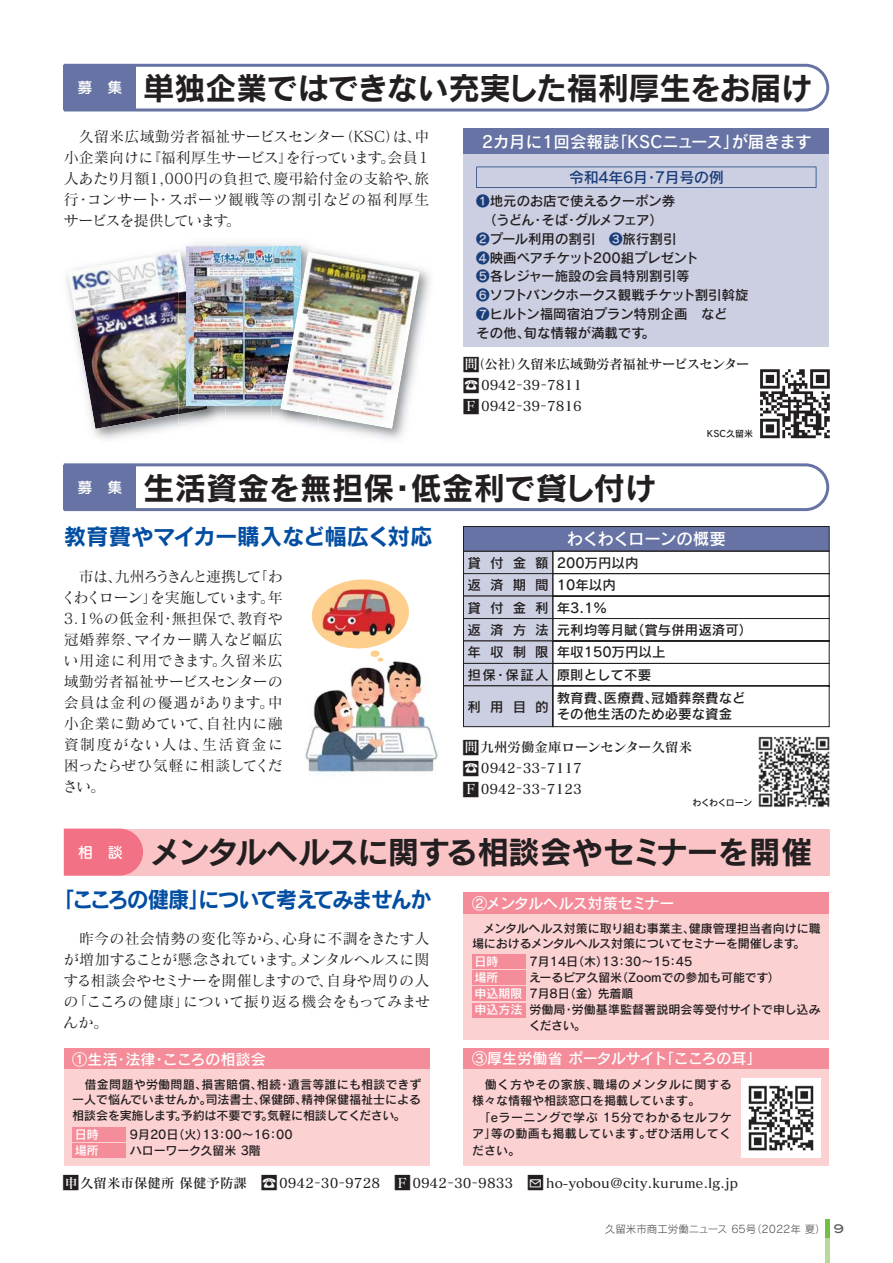
<style>
.page{position:relative;width:893px;height:1263px;background:#fff}
.page>*{position:absolute;margin:0;border:0;box-sizing:border-box;transform-origin:0 0}
.t1{font:31.5px "Rodin Pro B 90 pv RKSJ H";letter-spacing:-.015em;color:#231f20}
.t2{font:22.5px "Rodin Pro B 90 pv RKSJ H";letter-spacing:-.1em;color:#034ea2;scale:.95 1}
.t3{font:22.5px "Rodin Pro B 90 pv RKSJ H";letter-spacing:-.015em;color:#034ea2}
.t4{font:16.5px "Rodin Pro DB 90 pv RKSJ H";color:#fff}
.t5{font:16.5px "Rodin Pro DB 90 pv RKSJ H";letter-spacing:-.03em;color:#fff}
.t6{font:15px/21px "Matisse Pro M 90 pv RKSJ H";color:#231f20;text-align:justify}
.t7{font:15px "Rodin Pro DB 90 pv RKSJ H";color:#fff}
.t8{font:15px "Rodin Pro DB 90 pv RKSJ H";letter-spacing:-.02em;color:#fff}
.t9{font:15px "Rodin Pro DB 90 pv RKSJ H";letter-spacing:-.025em;color:#193d79}
.t10{font:15px "Seurat Pro DB 90 pv RKSJ H";color:#fff}
.t11{font:13.5px/22.5px "Rodin Pro DB 90 pv RKSJ H";color:#231f20}
.t12{font:13.5px "Matisse Pro DB 90 pv RKSJ H";color:#231f20}
.t13{font:13.5px "Matisse Pro DB 90 pv RKSJ H";letter-spacing:-.025em;color:#231f20}
.t14{font:13.5px "Rodin Pro DB 90 pv RKSJ H";letter-spacing:-.025em;color:#231f20}
.t15{font:13.5px "Rodin Pro DB 90 pv RKSJ H";letter-spacing:-.085em;color:#231f20}
.t16{font:12px/16px "Rodin Pro DB 90 pv RKSJ H";color:#231f20}
.t17{font:12px "Rodin Pro DB 90 pv RKSJ H";letter-spacing:.03em;color:#231f20}
.t18{font:12px "Rodin Pro DB 90 pv RKSJ H";letter-spacing:.055em;color:#231f20}
.t19{font:12px "Rodin Pro DB 90 pv RKSJ H";letter-spacing:.035em;color:#231f20}
.t20{font:12px/16.2px "Rodin Pro DB 90 pv RKSJ H";color:#fff}
.t21{font:10.5px "Rodin Pro M 90 pv RKSJ H";color:#58595b}
.t22{font:9px "Rodin Pro DB 90 pv RKSJ H";letter-spacing:-.05em;color:#231f20}
.t23{font:9px "Rodin Pro DB 90 pv RKSJ H";color:#231f20}
.s1{color:#193d79}
.s2{font-size:17.55px}
.s3{color:#fff}
.s4{font-family:"Blair Md ITCTT Medium";font-size:12px}
</style>
<div class="page">
<div style="left:463px;top:154px;width:366px;height:193px;background:#cccfe2"></div>
<img style="left:305px;top:659px;width:133px;height:114px">
<div style="left:370px;top:650px;width:10px;height:7px;background:#fecf8c;border-radius:50%"></div>
<svg style="left:378px;top:657px;width:5px;height:5px"></svg>
<svg style="left:311px;top:579px;width:98px;height:70px"></svg>
<img style="left:322px;top:589px;width:73px;height:46px">
<img style="left:68px;top:252px;width:110px;height:177px">
<img style="left:225px;top:243px;width:47px;height:176px">
<img style="left:178px;top:243px;width:47px;height:181px">
<img style="left:178px;top:252px;width:30px;height:162px">
<img style="left:187px;top:246px;width:85px;height:160px">
<svg style="left:64px;top:64px;width:765px;height:47px"></svg>
<div style="left:64px;top:65px;width:72px;height:45px;background:#6673a4"></div>
<svg style="left:64px;top:463px;width:765px;height:48px"></svg>
<div style="left:64px;top:465px;width:72px;height:44px;background:#6673a4"></div>
<div style="left:463px;top:128px;width:366px;height:26px;background:#6673a4"></div>
<div style="left:463px;top:526px;width:366px;height:25px;background:#6673a4"></div>
<div style="left:463px;top:526px;width:366px;height:25px;border:1px solid #231f20"></div>
<svg style="left:463px;top:551px;width:367px;height:176px"></svg>
<svg style="left:476px;top:167px;width:340px;height:21px"></svg>
<img style="left:758px;top:736px;width:72px;height:72px">
<div style="left:64px;top:1048px;width:365px;height:21px;background:#f48d99"></div>
<div style="left:64px;top:1069px;width:365px;height:97px;background:#fbd1d2"></div>
<div style="left:64px;top:828px;width:765px;height:47px;background:#fac4c6"></div>
<svg style="left:64px;top:828px;width:79px;height:47px;background:#f2778a"></svg>
<div style="left:72px;top:1127px;width:54px;height:14px;background:#f48d99"></div>
<div style="left:72px;top:1143px;width:54px;height:14px;background:#f48d99"></div>
<div style="left:463px;top:892px;width:366px;height:22px;background:#f48d99"></div>
<div style="left:463px;top:914px;width:366px;height:126px;background:#fbd1d2"></div>
<div style="left:463px;top:1048px;width:366px;height:21px;background:#f48d99"></div>
<div style="left:463px;top:1069px;width:366px;height:97px;background:#fbd1d2"></div>
<div style="left:472px;top:954px;width:53px;height:15px;background:#f48d99"></div>
<div style="left:472px;top:971px;width:53px;height:14px;background:#f48d99"></div>
<div style="left:472px;top:987px;width:53px;height:14px;background:#f48d99"></div>
<div style="left:472px;top:1003px;width:53px;height:14px;background:#f48d99"></div>
<img style="left:741px;top:1078px;width:80px;height:79px">
<img style="left:760px;top:369px;width:70px;height:70px">
<img style="left:318px;top:250px;width:112px;height:189px">
<img style="left:272px;top:246px;width:29px;height:160px">
<img style="left:280px;top:252px;width:140px;height:177px">
<hr style="left:825px;top:1237px;width:4px;height:26px;background:#b7da9b">
<hr style="left:825px;top:1219px;width:4px;height:18px;background:#72bf44">
<h1 class="t1" style="left:77px;top:76px;width:736px"><sup>募　集</sup> 単独企業ではできない充実した福利厚生をお届け</h1>
<p class="t6" style="left:64px;top:127px;width:369px">　久留米広域勤労者福祉サービスセンター（KSC）は、中小企業向けに『福利厚生サービス』を行っています。会員１人あたり月額1,000円の負担で、慶弔給付金の支給や、旅行・コンサート・スポーツ観戦等の割引などの福利厚生サービスを提供しています。</p>
<p class="t4" style="left:482px;top:135px;width:331px">2カ月に1回会報誌「KSCニュース」が届きます</p>
<p class="t9" style="left:569px;top:172px;width:156px">令和4年6月・7月号の例</p>
<p class="t11" style="left:476px;top:192px;width:200px"><span class="s1">❶</span>地元のお店で使えるクーポン券</p>
<p class="t15" style="left:483px;top:215px;width:181px">（うどん・そば・グルメフェア）</p>
<p class="t11" style="left:476px;top:229px;width:202px"><span class="s1">❷</span>プール利用の割引　<span class="s1">❸</span>旅行割引</p>
<p class="t11" style="left:476px;top:248px;width:224px"><span class="s1">❹</span>映画ペアチケット200組プレゼント</p>
<p class="t11" style="left:476px;top:267px;width:215px"><span class="s1">❺</span>各レジャー施設の会員特別割引等</p>
<p class="t14" style="left:476px;top:290px;width:274px"><span class="s1">❻</span>ソフトバンクホークス観戦チケット割引斡旋</p>
<p class="t11" style="left:476px;top:304px;width:253px"><span class="s1">❼</span>ヒルトン福岡宿泊プラン特別企画　など</p>
<p class="t11" style="left:476px;top:323px;width:180px">その他、旬な情報が満載です。</p>
<p class="t13" style="left:462px;top:359px;width:289px"><span class="s2">■</span><span class="s3">問</span>（公社）久留米広域勤労者福祉サービスセンター</p>
<p class="t12" style="left:462px;top:380px;width:121px"><span class="s2">■</span><span class="s3">☎</span> 0942－39－7811</p>
<p class="t12" style="left:462px;top:401px;width:121px"><span class="s2">■</span><span class="s3">F</span> 0942－39－7816</p>
<p class="t23" style="left:707px;top:430px;width:47px">KSC久留米</p>
<h1 class="t1" style="left:77px;top:476px;width:580px"><sup>募　集</sup> 生活資金を無担保・低金利で貸し付け</h1>
<h2 class="t3" style="left:64px;top:528px;width:370px">教育費やマイカー購入など幅広く対応</h2>
<p class="t5" style="left:567px;top:533px;width:161px">わくわくローンの概要</p>
<p class="t6" style="left:61px;top:567px;width:223px">　市は、九州ろうきんと連携して「わくわくローン」を実施しています。年3.1％の低金利・無担保で、教育や冠婚葬祭、マイカー購入など幅広い用途に利用できます。久留米広域勤労者福祉サービスセンターの会員は金利の優遇があります。中小企業に勤めていて、自社内に融資制度がない人は、生活資金に困ったらぜひ気軽に相談してください。</p>
<p class="t11" style="left:557px;top:553px;width:197px">200万円以内<br>10年以内<br>年3.1％<br>元利均等月賦（賞与併用返済可）年収150万円以上<br>原則として不要</p>
<p class="t11" style="left:468px;top:553px;width:83px;text-align:justify">貸付金額返済期間貸付金利返済方法年収制限担保・保証人</p>
<p class="t11" style="left:468px;top:697px;width:83px">利用目的</p>
<p class="t11" style="left:557px;top:691px;width:190px;line-height:16.5px">教育費、医療費、冠婚葬祭費などその他生活のため必要な資金</p>
<p class="t12" style="left:462px;top:742px;width:231px"><span class="s2">■</span><span class="s3">問</span>九州労働金庫ローンセンター久留米</p>
<p class="t12" style="left:462px;top:763px;width:121px"><span class="s2">■</span><span class="s3">☎</span> 0942－33－7117</p>
<p class="t12" style="left:462px;top:784px;width:121px"><span class="s2">■</span><span class="s3">F</span> 0942－33－7123</p>
<p class="t22" style="left:692px;top:799px;width:61px">わくわくローン</p>
<h1 class="t1" style="left:149px;top:841px;width:665px">メンタルヘルスに関する相談会やセミナーを開催</h1>
<h2 class="t2" style="left:53px;top:891px;width:400px">「こころの健康」について考えてみませんか</h2>
<p class="t10" style="left:78px;top:846px;width:46px">相　談</p>
<p class="t8" style="left:472px;top:898px;width:204px">②メンタルヘルス対策セミナー</p>
<p class="t6" style="left:63px;top:930px;width:368px">　昨今の社会情勢の変化等から、心身に不調をきたす人が増加することが懸念されています。メンタルヘルスに関する相談会やセミナーを開催しますので、自身や周りの人の「こころの健康」について振り返る機会をもってみませんか。</p>
<p class="t7" style="left:72px;top:1053px;width:195px">①生活・法律・こころの相談会</p>
<p class="t16" style="left:72px;top:1078px;width:351px;text-align:justify">　借金問題や労働問題、損害賠償、相続・遺言等誰にも相談できず一人で悩んでいませんか。司法書士、保健師、精神保健福祉士による相談会を実施します。予約は不要です。気軽に相談してください。</p>
<p class="t20" style="left:75px;top:1128px;width:26px">日時場所</p>
<p class="t16" style="left:130px;top:1128px;width:165px">9月20日（火）13：00～16：00ハローワーク久留米 3階</p>
<p class="t16" style="left:472px;top:922px;width:350px">　メンタルヘルス対策に取り組む事業主、健康管理担当者向けに職場におけるメンタルヘルス対策についてセミナーを開催します。</p>
<p class="t16" style="left:529px;top:955px;width:293px">7月14日（木）13：30～15：45<br>えーるピア久留米（Zoomでの参加も可能です）<br>7月8日（金）先着順<br>労働局・労働基準監督署説明会等受付サイトで申し込みください。</p>
<p class="t20" style="left:474px;top:955px;width:49px">日時<br>場所<br>申込期限申込方法</p>
<p class="t7" style="left:472px;top:1053px;width:291px">③厚生労働省 ポータルサイト「こころの耳」</p>
<p class="t18" style="left:472px;top:1079px;width:261px">　働く方やその家族、職場のメンタルに関する</p>
<p class="t16" style="left:472px;top:1094px;width:229px">様々な情報や相談窓口を掲載しています。</p>
<p class="t19" style="left:478px;top:1112px;width:255px">「eラーニングで学ぶ 15分でわかるセルフケ</p>
<p class="t17" style="left:472px;top:1129px;width:261px">ア」等の動画も掲載しています。ぜひ活用してく</p>
<p class="t16" style="left:472px;top:1144px;width:49px">ださい。</p>
<p class="t12" style="left:62px;top:1177px;width:680px"><span class="s2">■</span><span class="s3">申</span>久留米市保健所 保健予防課　<span class="s2">■</span><span class="s3">☎</span> 0942－30－9728　<span class="s2">■</span><span class="s3">F</span> 0942－30－9833　<span class="s2">■</span>ｈｏ-ｙｏｂｏｕ＠ｃｉｔｙ.ｋｕｒｕｍｅ.ｌｇ.ｊｐ</p>
<p class="t21" style="left:605px;top:1225px;width:241px">久留米市商工労働ニュース 65号（2022年 夏） <span class="s4">9</span></p>
</div>
